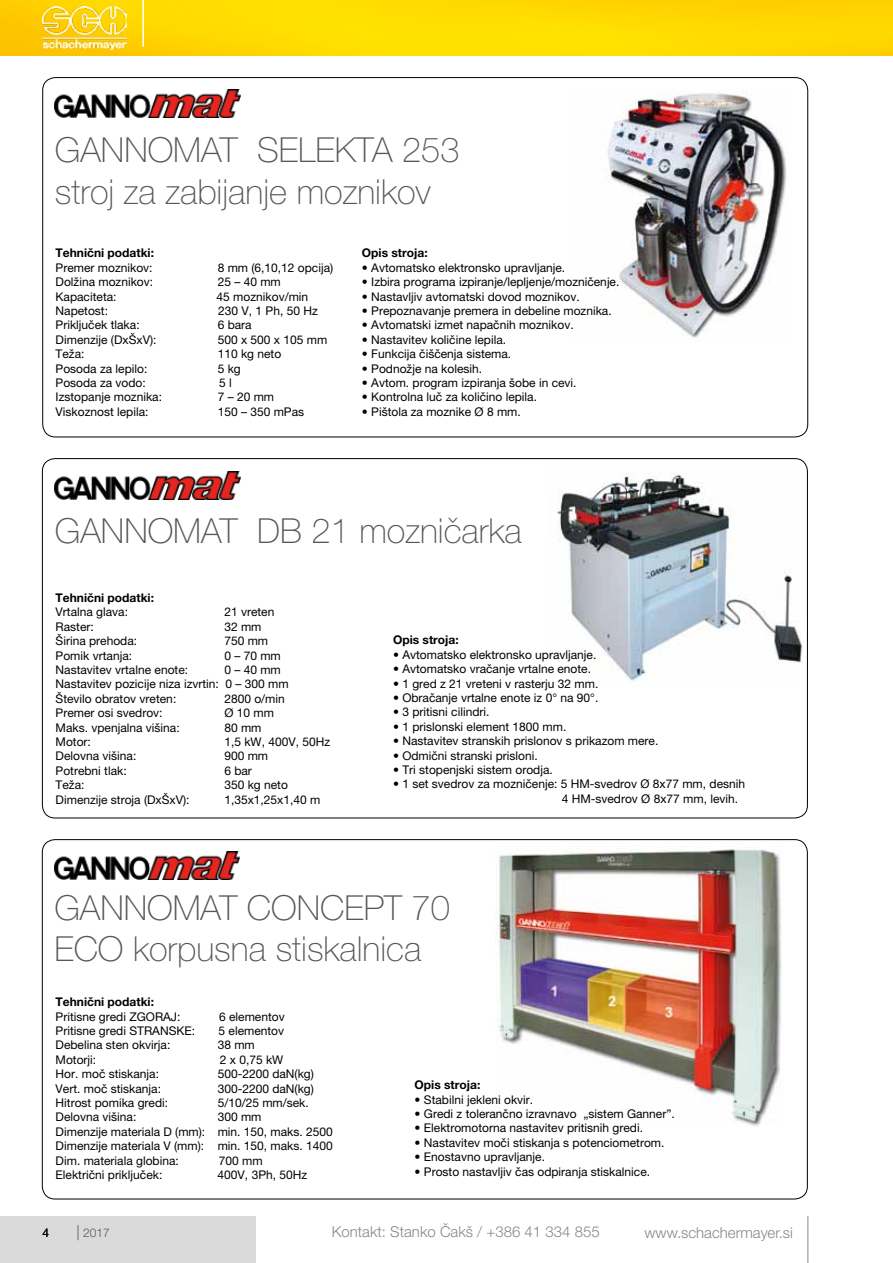
<style>
.page{position:relative;width:893px;height:1263px;background:#fff}
.page>*{position:absolute;margin:0;border:0;box-sizing:border-box;transform-origin:0 0}
.t1{font:100 34.5px/41.4px "Helvetica Neue LT Pro";color:#575756}
.t2{font:300 15px "Helvetica Neue LT Pro";color:#878787}
.t3{font:12px/14.4px "Helvetica Neue LT Pro";color:#000}
.t4{font:700 12px "Helvetica Neue LT Pro";color:#000}
.t5{font:300 12px "Helvetica Neue LT Pro";color:#575756}
.s1{font-size:15px}
</style>
<div class="page">
<img style="left:0;top:0;width:893px;height:55px">
<img style="left:43px;top:7px;width:83px;height:43px">
<hr style="left:142px;top:0;width:2px;height:47px;background:#fff">
<div style="left:0;top:1216px;width:255px;height:47px;background:#dadada"></div>
<hr style="left:807px;top:1216px;width:1px;height:47px;background:#878787">
<img style="left:55px;top:90px;width:185px;height:28px">
<img style="left:55px;top:471px;width:185px;height:28px">
<img style="left:54px;top:851px;width:186px;height:28px">
<img style="left:605px;top:92px;width:182px;height:246px">
<img style="left:557px;top:473px;width:247px;height:208px">
<img style="left:496px;top:848px;width:286px;height:279px">
<h1 class="t1" style="left:55px;top:129px;width:406px">GANNOMAT SELEKTA 253 stroj za zabijanje moznikov</h1>
<p class="t4" style="left:56px;top:246px;width:100px">Tehnični podatki:</p>
<p class="t3" style="left:56px;top:260px;width:98px">Premer moznikov:</p>
<p class="t3" style="left:218px;top:260px;width:117px">8 mm (6,10,12 opcija)</p>
<p class="t3" style="left:56px;top:274px;width:99px">Dolžina moznikov:</p>
<p class="t3" style="left:218px;top:274px;width:65px">25 – 40 mm</p>
<p class="t3" style="left:56px;top:289px;width:62px">Kapaciteta:</p>
<p class="t3" style="left:217px;top:289px;width:93px">45 moznikov/min</p>
<p class="t3" style="left:56px;top:303px;width:54px">Napetost:</p>
<p class="t3" style="left:218px;top:303px;width:101px">230 V, 1 Ph, 50 Hz</p>
<p class="t3" style="left:56px;top:318px;width:86px">Priključek tlaka:</p>
<p class="t3" style="left:218px;top:318px;width:36px">6 bara</p>
<p class="t3" style="left:56px;top:332px;width:102px">Dimenzije (DxŠxV):</p>
<p class="t3" style="left:218px;top:332px;width:111px">500 x 500 x 105 mm</p>
<p class="t3" style="left:56px;top:346px;width:30px">Teža:</p>
<p class="t3" style="left:218px;top:346px;width:65px">110 kg neto</p>
<p class="t3" style="left:56px;top:361px;width:93px">Posoda za lepilo:</p>
<p class="t3" style="left:218px;top:361px;width:25px">5 kg</p>
<p class="t3" style="left:56px;top:375px;width:92px">Posoda za vodo:</p>
<p class="t3" style="left:219px;top:375px;width:14px">5 l</p>
<p class="t3" style="left:56px;top:390px;width:108px">Izstopanje moznika:</p>
<p class="t3" style="left:218px;top:390px;width:58px">7 – 20 mm</p>
<p class="t3" style="left:56px;top:404px;width:94px">Viskoznost lepila:</p>
<p class="t3" style="left:218px;top:404px;width:88px">150 – 350 mPas</p>
<p class="t4" style="left:362px;top:246px;width:67px">Opis stroja:</p>
<p class="t3" style="left:362px;top:260px;width:205px">• Avtomatsko elektronsko upravljanje.</p>
<p class="t3" style="left:362px;top:274px;width:259px">• Izbira programa izpiranje/lepljenje/mozničenje.</p>
<p class="t3" style="left:362px;top:289px;width:219px">• Nastavljiv avtomatski dovod moznikov.</p>
<p class="t3" style="left:362px;top:303px;width:251px">• Prepoznavanje premera in debeline moznika.</p>
<p class="t3" style="left:362px;top:318px;width:213px">• Avtomatski izmet napačnih moznikov.</p>
<p class="t3" style="left:362px;top:332px;width:146px">• Nastavitev količine lepila.</p>
<p class="t3" style="left:362px;top:346px;width:151px">• Funkcija čiščenja sistema.</p>
<p class="t3" style="left:362px;top:361px;width:122px">• Podnožje na kolesih.</p>
<p class="t3" style="left:362px;top:375px;width:216px">• Avtom. program izpiranja šobe in cevi.</p>
<p class="t3" style="left:362px;top:390px;width:177px">• Kontrolna luč za količino lepila.</p>
<p class="t3" style="left:362px;top:404px;width:160px">• Pištola za moznike Ø 8 mm.</p>
<h1 class="t1" style="left:55px;top:509px;width:468px">GANNOMAT DB 21 mozničarka</h1>
<p class="t4" style="left:56px;top:590px;width:100px">Tehnični podatki:</p>
<p class="t3" style="left:56px;top:605px;width:74px">Vrtalna glava:</p>
<p class="t3" style="left:224px;top:605px;width:52px">21 vreten</p>
<p class="t3" style="left:56px;top:619px;width:40px">Raster:</p>
<p class="t3" style="left:224px;top:619px;width:39px">32 mm</p>
<p class="t3" style="left:56px;top:633px;width:83px">Širina prehoda:</p>
<p class="t3" style="left:224px;top:633px;width:45px">750 mm</p>
<p class="t3" style="left:56px;top:648px;width:78px">Pomik vrtanja:</p>
<p class="t3" style="left:224px;top:648px;width:58px">0 – 70 mm</p>
<p class="t3" style="left:56px;top:662px;width:134px">Nastavitev vrtalne enote:</p>
<p class="t3" style="left:56px;top:662px;width:235px;text-indent:169px">0 – 40 mm<br>Nastavitev pozicije niza izvrtin: 0 – 300 mm<br>Število obratov vreten:</p>
<p class="t3" style="left:224px;top:691px;width:62px">2800 o/min</p>
<p class="t3" style="left:56px;top:705px;width:108px">Premer osi svedrov:</p>
<p class="t3" style="left:224px;top:705px;width:51px">Ø 10 mm</p>
<p class="t3" style="left:56px;top:720px;width:126px">Maks. vpenjalna višina:</p>
<p class="t3" style="left:224px;top:720px;width:39px">80 mm</p>
<p class="t3" style="left:56px;top:734px;width:37px">Motor:</p>
<p class="t3" style="left:224px;top:734px;width:107px">1,5 kW, 400V, 50Hz</p>
<p class="t3" style="left:56px;top:749px;width:82px">Delovna višina:</p>
<p class="t3" style="left:224px;top:749px;width:45px">900 mm</p>
<p class="t3" style="left:56px;top:763px;width:73px">Potrebni tlak:</p>
<p class="t3" style="left:224px;top:763px;width:29px">6 bar</p>
<p class="t3" style="left:56px;top:777px;width:30px">Teža:</p>
<p class="t3" style="left:224px;top:777px;width:65px">350 kg neto</p>
<p class="t3" style="left:56px;top:792px;width:135px">Dimenzije stroja (DxŠxV):</p>
<p class="t3" style="left:224px;top:792px;width:98px">1,35x1,25x1,40 m</p>
<p class="t4" style="left:393px;top:633px;width:67px">Opis stroja:</p>
<p class="t3" style="left:393px;top:647px;width:205px">• Avtomatsko elektronsko upravljanje.</p>
<p class="t3" style="left:393px;top:662px;width:200px">• Avtomatsko vračanje vrtalne enote.</p>
<p class="t3" style="left:393px;top:676px;width:207px">• 1 gred z 21 vreteni v rasterju 32 mm.</p>
<p class="t3" style="left:393px;top:690px;width:207px">• Obračanje vrtalne enote iz 0° na 90°.</p>
<p class="t3" style="left:393px;top:705px;width:98px">• 3 pritisni cilindri.</p>
<p class="t3" style="left:393px;top:719px;width:175px">• 1 prislonski element 1800 mm.</p>
<p class="t3" style="left:393px;top:734px;width:267px">• Nastavitev stranskih prislonov s prikazom mere.</p>
<p class="t3" style="left:393px;top:748px;width:146px">• Odmični stranski prisloni.</p>
<p class="t3" style="left:393px;top:762px;width:161px">• Tri stopenjski sistem orodja.</p>
<p class="t3" style="left:562px;top:777px;width:185px;text-indent:-169px">• 1 set svedrov za mozničenje: 5 HM-svedrov Ø 8x77 mm, desnih<br>4 HM-svedrov Ø 8x77 mm, levih.</p>
<h1 class="t1" style="left:54px;top:887px;width:397px">GANNOMAT CONCEPT 70<br>ECO korpusna stiskalnica</h1>
<p class="t4" style="left:56px;top:994px;width:100px">Tehnični podatki:</p>
<p class="t3" style="left:56px;top:1009px;width:126px">Pritisne gredi ZGORAJ:</p>
<p class="t3" style="left:219px;top:1009px;width:67px">6 elementov</p>
<p class="t3" style="left:56px;top:1023px;width:141px">Pritisne gredi STRANSKE:</p>
<p class="t3" style="left:219px;top:1023px;width:67px">5 elementov</p>
<p class="t3" style="left:56px;top:1038px;width:116px">Debelina sten okvirja:</p>
<p class="t3" style="left:218px;top:1038px;width:39px">38 mm</p>
<p class="t3" style="left:56px;top:1052px;width:42px">Motorji:</p>
<p class="t3" style="left:220px;top:1052px;width:65px">2 x 0,75 kW</p>
<p class="t3" style="left:56px;top:1066px;width:105px">Hor. moč stiskanja:</p>
<p class="t3" style="left:218px;top:1066px;width:98px">500-2200 daN(kg)</p>
<p class="t3" style="left:56px;top:1081px;width:107px">Vert. moč stiskanja:</p>
<p class="t3" style="left:218px;top:1081px;width:98px">300-2200 daN(kg)</p>
<p class="t3" style="left:56px;top:1095px;width:114px">Hitrost pomika gredi:</p>
<p class="t3" style="left:218px;top:1095px;width:93px">5/10/25 mm/sek.</p>
<p class="t3" style="left:56px;top:1110px;width:82px">Delovna višina:</p>
<p class="t3" style="left:56px;top:1110px;width:279px;text-indent:162px">300 mm<br>Dimenzije materiala D (mm): min. 150, maks. 2500<br>Dimenzije materiala V (mm): min. 150, maks. 1400<br>Dim. materiala globina:</p>
<p class="t3" style="left:219px;top:1153px;width:45px">700 mm</p>
<p class="t3" style="left:56px;top:1167px;width:108px">Električni priključek:</p>
<p class="t3" style="left:218px;top:1167px;width:91px">400V, 3Ph, 50Hz</p>
<p class="t4" style="left:415px;top:1077px;width:67px">Opis stroja:</p>
<p class="t3" style="left:415px;top:1092px;width:120px">• Stabilni jekleni okvir.</p>
<p class="t3" style="left:415px;top:1106px;width:262px">• Gredi z tolerančno izravnavo „sistem Ganner”.</p>
<p class="t3" style="left:415px;top:1121px;width:230px">• Elektromotorna nastavitev pritisnih gredi.</p>
<p class="t3" style="left:415px;top:1135px;width:251px">• Nastavitev moči stiskanja s potenciometrom.</p>
<p class="t3" style="left:415px;top:1149px;width:132px">• Enostavno upravljanje.</p>
<p class="t3" style="left:415px;top:1164px;width:237px">• Prosto nastavljiv čas odpiranja stiskalnice.</p>
<p class="t3" style="left:43px;top:1226px;width:8px">4</p>
<p class="t5" style="left:77px;top:1226px;width:35px"><span class="s1">|</span> 2017</p>
<p class="t2" style="left:332px;top:1223px;width:270px">Kontakt: Stanko Čakš / +386 41 334 855</p>
<p class="t2" style="left:644px;top:1223px;width:150px">www.schachermayer.si</p>
</div>
